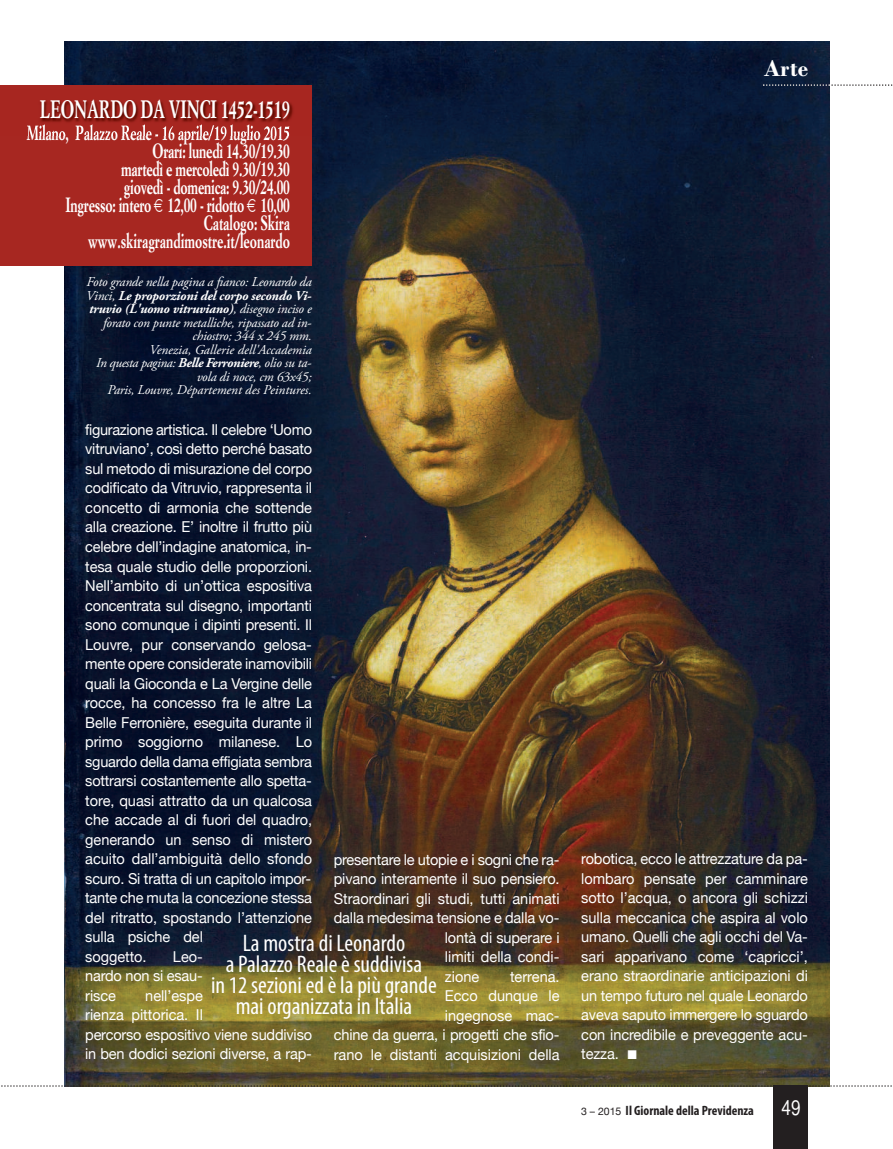
<style>
.page{position:relative;width:893px;height:1149px;background:#fff}
.page>*{position:absolute;margin:0;border:0;box-sizing:border-box;transform-origin:0 0}
.t1{font:700 24.75px "Simoncini Garamond";letter-spacing:-.01em;color:#fff;scale:.67 1}
.t2{font:condensed 24px/21px "Myriad Pro";color:#fff;text-align:center}
.t3{font:700 24px "Bodoni";color:#fff}
.t4{font:21px "Helvetica CY Plain";color:#fff}
.t5{font:700 20.25px/18px "Simoncini Garamond";letter-spacing:-.015em;color:#fff;text-align:right;scale:.67 1}
.t6{font:15px/19.5px "Helvetica Neue";letter-spacing:-.01em;color:#fff}
.t7{font:italic 13.5px/13.5px "Adobe Garamond Pro";letter-spacing:-.015em;color:#fff;text-align:right}
.t8{font:700 condensed 13.5px "Myriad Pro";color:#231f20}
.s1{font-weight:700}
.s2{font-family:"Lucida Sans Unicode"}
.s3{font-family:"Helvetica Neue";font-weight:400;font-stretch:normal;font-size:10.5px}
</style>
<div class="page">
<img style="left:64px;top:41px;width:765px;height:1043px">
<div style="left:774px;top:1084px;width:34px;height:64px;background:#231f20"></div>
<svg style="left:1px;top:1084px;width:891px;height:2px;background:#686245"></svg>
<svg style="left:763px;top:84px;width:130px;height:2px"></svg>
<div style="left:0;top:86px;width:312px;height:180px;background:#a72721"></div>
<img style="left:40px;top:89px;width:281px;height:47px">
<img style="left:27px;top:124px;width:53px;height:12px">
<h1 class="t1" style="left:40px;top:94px;width:375px">LEONARDO DA VINCI 1452-1519</h1>
<h3 class="t5" style="left:26px;top:124px;width:395px">Milano, Palazzo Reale - 16 aprile/19 luglio 2015<br>Orari: lunedì 14.30/19.30<br>martedì e mercoledì 9.30/19.30<br>giovedì - domenica: 9.30/24.00<br>Ingresso: intero 12,00 - ridotto 10,00<br>Catalogo: Skira www.skiragrandimostre.it/leonardo</h3>
<p class="t7" style="left:86px;top:276px;width:227px">Foto grande nella pagina a fianco: Leonardo da Vinci, <span class="s1">Le proporzioni del corpo secondo Vi&shy;truvio (L'uomo vitruviano)</span>, disegno inciso e forato con punte metalliche, ripassato ad in&shy;chiostro; 344 x 245 mm.<br>Venezia, Gallerie dell'Accademia<br>In questa pagina: <span class="s1">Belle Ferroniere</span>, olio su ta&shy;vola di noce, cm 63x45;<br>Paris, Louvre, Département des Peintures.</p>
<p class="t6" style="left:85px;top:419px;width:228px">figurazione artistica. Il celebre ‘Uomo vitruviano’, così detto perché basato sul metodo di misurazione del corpo codificato da Vitruvio, rappresenta il concetto di armonia che sottende alla creazione. E’ inoltre il frutto più celebre dell’indagine anatomica, in&shy;tesa quale studio delle proporzioni.<br>Nell’ambito di un’ottica espositiva concentrata sul disegno, importanti sono comunque i dipinti presenti. Il Louvre, pur conservando gelosa&shy;mente opere considerate inamovibili quali la Gioconda e La Vergine delle rocce, ha concesso fra le altre La Belle Ferronière, eseguita durante il primo soggiorno milanese. Lo sguardo della dama effigiata sembra sottrarsi costantemente allo spetta&shy;tore, quasi attratto da un qualcosa che accade al di fuori del quadro, generando un senso di mistero acuito dall’ambiguità dello sfondo scuro. Si tratta di un capitolo impor&shy;tante che muta la concezione stessa del ritratto, spostando l’attenzione sulla psiche del<br>soggetto.</p>
<p class="t6" style="left:334px;top:849px;width:227px">presentare le utopie e i sogni che ra-</p>
<p class="t6" style="left:334px;top:868px;width:227px">pivano interamente il suo pensiero.</p>
<p class="t6" style="left:334px;top:888px;width:227px">Straordinari gli studi, tutti animati</p>
<p class="t6" style="left:334px;top:907px;width:227px">dalla medesima tensione e dalla vo-</p>
<p class="t6" style="left:445px;top:927px;width:116px">lontà di superare i</p>
<p class="t6" style="left:445px;top:946px;width:116px">limiti della condi-</p>
<p class="t6" style="left:445px;top:966px;width:36px">zione</p>
<h2 class="t2" style="left:211px;top:933px;width:227px">La mostra di Leonardo<br>a Palazzo Reale è suddivisa<br>in 12 sezioni ed è la più grande mai organizzata in Italia</h2>
<p class="t6" style="left:85px;top:946px;width:119px;text-align:justify;text-indent:88px">Leo&shy;nardo non si esau&shy;risce</p>
<p class="t6" style="left:334px;top:966px;width:227px;text-align:right">terrena.<br>Ecco dunque le<br>ingegnose mac-<br>chine da guerra, i progetti che sfio&shy;rano le distanti acquisizioni della</p>
<p class="t6" style="left:85px;top:985px;width:228px;text-indent:60px">nell’espe<br>rienza pittorica. Il<br>percorso espositivo viene suddiviso in ben dodici sezioni diverse, a rap-</p>
<h2 class="t3" style="left:764px;top:53px;width:46px">Arte</h2>
<p class="t6" style="left:581px;top:848px;width:228px;text-align:justify">robotica, ecco le attrezzature da pa&shy;lombaro pensate per camminare sotto l’acqua, o ancora gli schizzi sulla meccanica che aspira al volo umano. Quelli che agli occhi del Va&shy;sari apparivano come ‘capricci’, erano straordinarie anticipazioni di un tempo futuro nel quale Leonardo aveva saputo immergere lo sguardo con incredibile e preveggente acu&shy;tezza. <span class="s2">■</span></p>
<p class="t8" style="left:581px;top:1105px;width:174px"><span class="s3">3 – 2015</span> Il Giornale della Previdenza</p>
<h3 class="t4" style="left:781px;top:1095px;width:21px">49</h3>
</div>
